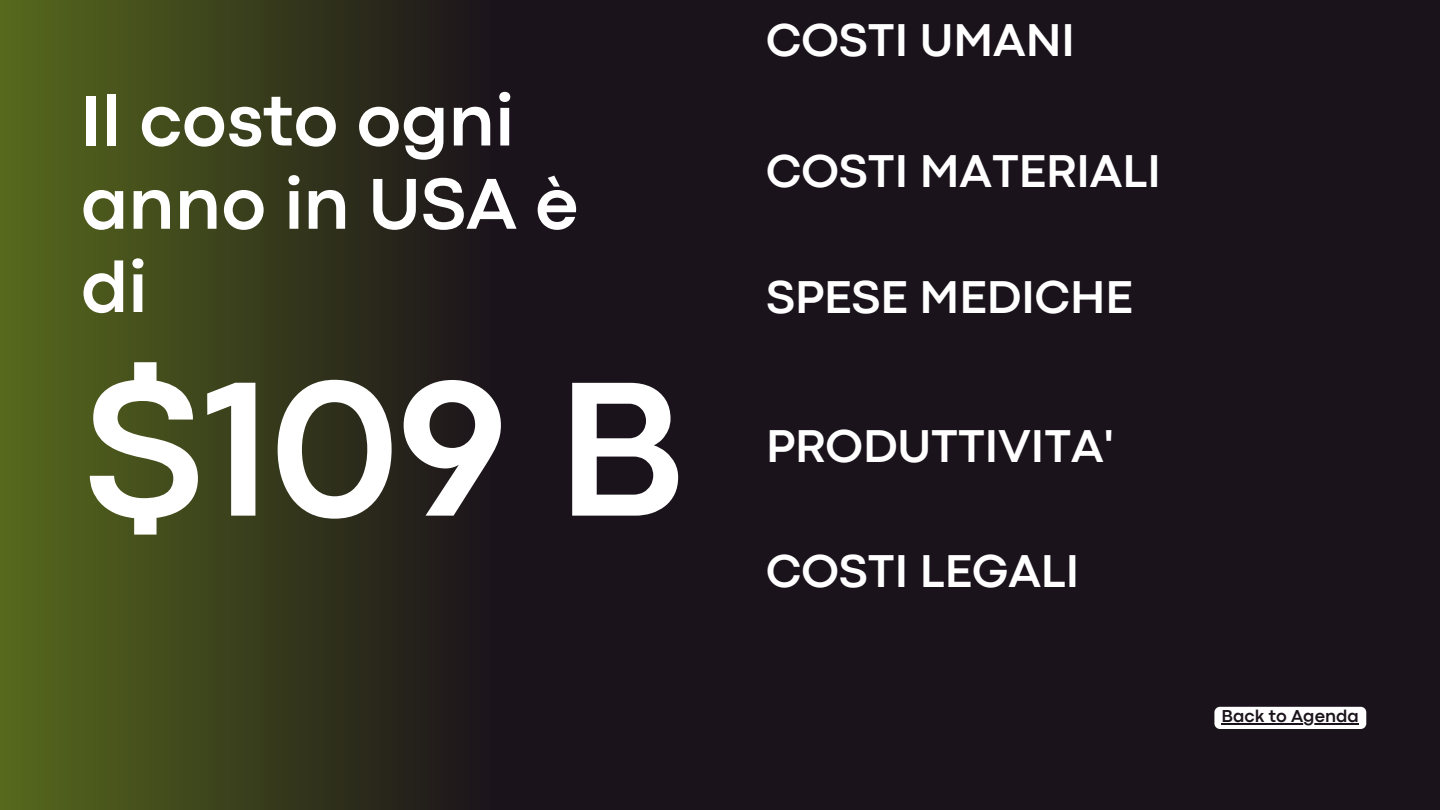
<style>
.page{position:relative;width:1440px;height:810px;background:#1b131b}
.page>*{position:absolute;margin:0;border:0;box-sizing:border-box;transform-origin:0 0}
.t1{font:700 200px "Codec Pro";color:#fff}
.t2{font:700 75px/83.2px "Codec Pro";color:#fff}
.t3{font:700 48px "Codec Pro";color:#fff}
.t4{font:700 18px "Codec Pro";color:#1b131b}
</style>
<div class="page">
<div style="left:0;top:0;width:492px;height:810px;background:linear-gradient(to right,#57691c,#1b141b)"></div>
<div style="left:1214px;top:707px;width:152px;height:22px;background:#fff"></div>
<hr style="left:1222px;top:723px;width:137px;height:2px;background:#1b131b">
<h2 class="t2" style="left:81px;top:85px;width:499px">Il costo ogni anno in USA è di</h2>
<h1 class="t1" style="left:83px;top:378px;width:603px">$109 B</h1>
<p class="t3" style="left:766px;top:23px;width:310px">COSTI UMANI</p>
<p class="t3" style="left:766px;top:154px;width:396px">COSTI MATERIALI</p>
<p class="t3" style="left:766px;top:280px;width:368px">SPESE MEDICHE</p>
<p class="t3" style="left:766px;top:429px;width:349px">PRODUTTIVITA'</p>
<p class="t3" style="left:766px;top:554px;width:315px">COSTI LEGALI</p>
<p class="t4" style="left:1222px;top:709px;width:139px">Back to Agenda</p>
</div>
